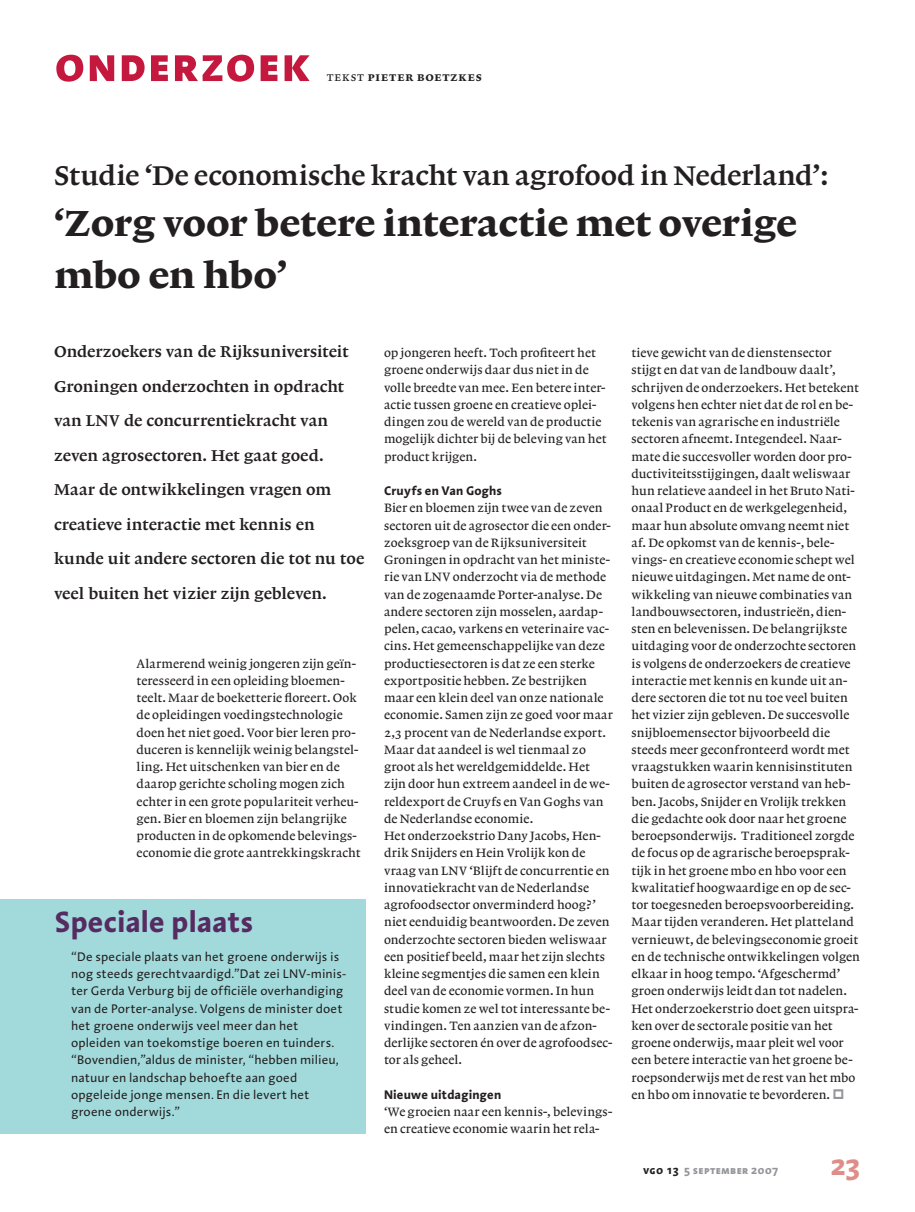
<style>
.page{position:relative;width:915px;height:1212px;background:#fff}
.page>*{position:absolute;margin:0;border:0;box-sizing:border-box;transform-origin:0 0}
.t1{font:700 52.5px "Linotype Aroma SC";letter-spacing:.015em;color:#c5183f}
.t2{font:500 38.25px/51.8px "Lexicon No 1 Roman E";letter-spacing:-.005em;color:#231f20}
.t3{font:700 30px "Linotype Aroma";color:#562b62}
.t4{font:700 30px "Linotype Aroma";color:#df8d89}
.t5{font:500 28.5px "Lexicon No 1 Roman C";letter-spacing:-.005em;color:#231f20}
.t6{font:500 16.5px/34.5px "Lexicon No 1 Roman C";color:#231f20}
.t7{font:500 12.75px/17.2px "Lexicon No 1 Roman A";letter-spacing:.01em;color:#231f20}
.t8{font:12.75px/17.2px "Linotype Aroma";letter-spacing:.005em;color:#231f20}
.t9{font:700 12.75px "Linotype Aroma";letter-spacing:.005em;color:#231f20}
.t10{font:12.75px "Lexicon No 1 Roman D Exp";letter-spacing:.065em;color:#231f20}
.t11{font:700 12px "Linotype Aroma SC";letter-spacing:.02em;color:#939598}
.s1{font-family:"Lexicon No 1 Roman A Exp"}
.s2{color:#231f20}
</style>
<div class="page">
<div style="left:0;top:899px;width:366px;height:235px;background:#a2dadb"></div>
<h1 class="t1" style="left:54px;top:28px;width:257px">onderzoek</h1>
<p class="t10" style="left:326px;top:70px;width:157px"><span class="s1">tekst</span> pieter boetzkes</p>
<h3 class="t5" style="left:54px;top:159px;width:775px">Studie ‘De economische kracht van agrofood in Nederland’:</h3>
<h2 class="t2" style="left:54px;top:198px;width:744px">‘Zorg voor betere interactie met overige mbo en hbo’</h2>
<p class="t6" style="left:54px;top:334px;width:311px">Onderzoekers van de Rijksuniversiteit Groningen onderzochten in opdracht van LNV de concurrentiekracht van zeven agrosectoren. Het gaat goed.<br>Maar de ontwikkelingen vragen om creatieve interactie met kennis en kunde uit andere sectoren die tot nu toe veel buiten het vizier zijn gebleven.</p>
<p class="t7" style="left:136px;top:655px;width:225px">Alarmerend weinig jongeren zijn geïn&shy;teresseerd in een opleiding bloemen&shy;teelt. Maar de boeketterie floreert. Ook de opleidingen voedingstechnologie doen het niet goed. Voor bier leren pro&shy;duceren is kennelijk weinig belangstel&shy;ling. Het uitschenken van bier en de daarop gerichte scholing mogen zich echter in een grote populariteit verheu&shy;gen. Bier en bloemen zijn belangrijke producten in de opkomende belevings&shy;economie die grote aantrekkingskracht</p>
<h3 class="t3" style="left:54px;top:902px;width:201px">Speciale plaats</h3>
<p class="t8" style="left:71px;top:948px;width:276px">“De speciale plaats van het groene onderwijs is nog steeds gerechtvaardigd.”Dat zei LNV-minis&shy;ter Gerda Verburg bij de officiële overhandiging van de Porter-analyse. Volgens de minister doet het groene onderwijs veel meer dan het opleiden van toekomstige boeren en tuinders. “Bovendien,”aldus de minister, “hebben milieu, natuur en landschap behoefte aan goed opgeleide jonge mensen. En die levert het groene onderwijs.”</p>
<p class="t7" style="left:384px;top:344px;width:224px">op jongeren heeft. Toch profiteert het groene onderwijs daar dus niet in de volle breedte van mee. Een betere inter&shy;actie tussen groene en creatieve oplei&shy;dingen zou de wereld van de productie mogelijk dichter bij de beleving van het product krijgen.</p>
<p class="t9" style="left:384px;top:482px;width:120px">Cruyfs en Van Goghs</p>
<p class="t7" style="left:384px;top:499px;width:230px">Bier en bloemen zijn twee van de zeven sectoren uit de agrosector die een onder&shy;zoeksgroep van de Rijksuniversiteit Groningen in opdracht van het ministe&shy;rie van LNV onderzocht via de methode van de zogenaamde Porter-analyse. De andere sectoren zijn mosselen, aardap&shy;pelen, cacao, varkens en veterinaire vac&shy;cins. Het gemeenschappelijke van deze productiesectoren is dat ze een sterke exportpositie hebben. Ze bestrijken maar een klein deel van onze nationale economie. Samen zijn ze goed voor maar 2,3 procent van de Nederlandse export.<br>Maar dat aandeel is wel tienmaal zo groot als het wereldgemiddelde. Het zijn door hun extreem aandeel in de we&shy;reldexport de Cruyfs en Van Goghs van de Nederlandse economie.<br>Het onderzoekstrio Dany Jacobs, Hen&shy;drik Snijders en Hein Vrolijk kon de vraag van LNV ‘Blijft de concurrentie en innovatiekracht van de Nederlandse agrofoodsector onverminderd hoog?’ niet eenduidig beantwoorden. De zeven onderzochte sectoren bieden weliswaar een positief beeld, maar het zijn slechts kleine segmentjes die samen een klein deel van de economie vormen. In hun studie komen ze wel tot interessante be&shy;vindingen. Ten aanzien van de afzon&shy;derlijke sectoren én over de agrofoodsec&shy;tor als geheel.</p>
<p class="t9" style="left:384px;top:1086px;width:119px">Nieuwe uitdagingen</p>
<p class="t7" style="left:384px;top:1103px;width:230px">‘We groeien naar een kennis-, belevings&shy;en creatieve economie waarin het rela-</p>
<p class="t7" style="left:631px;top:344px;width:230px">tieve gewicht van de dienstensector stijgt en dat van de landbouw daalt’, schrijven de onderzoekers. Het betekent volgens hen echter niet dat de rol en be&shy;tekenis van agrarische en industriële sectoren afneemt. Integendeel. Naar&shy;mate die succesvoller worden door pro&shy;ductiviteitsstijgingen, daalt weliswaar hun relatieve aandeel in het Bruto Nati&shy;onaal Product en de werkgelegenheid, maar hun absolute omvang neemt niet af. De opkomst van de kennis-, bele&shy;vings- en creatieve economie schept wel nieuwe uitdagingen. Met name de ont&shy;wikkeling van nieuwe combinaties van landbouwsectoren, industrieën, dien&shy;sten en belevenissen. De belangrijkste uitdaging voor de onderzochte sectoren is volgens de onderzoekers de creatieve interactie met kennis en kunde uit an&shy;dere sectoren die tot nu toe veel buiten het vizier zijn gebleven. De succesvolle snijbloemensector bijvoorbeeld die steeds meer geconfronteerd wordt met vraagstukken waarin kennisinstituten buiten de agrosector verstand van heb&shy;ben. Jacobs, Snijder en Vrolijk trekken die gedachte ook door naar het groene beroepsonderwijs. Traditioneel zorgde de focus op de agrarische beroepsprak&shy;tijk in het groene mbo en hbo voor een kwalitatief hoogwaardige en op de sec&shy;tor toegesneden beroepsvoorbereiding.<br>Maar tijden veranderen. Het platteland vernieuwt, de belevingseconomie groeit en de technische ontwikkelingen volgen elkaar in hoog tempo. ‘Afgeschermd’ groen onderwijs leidt dan tot nadelen.<br>Het onderzoekerstrio doet geen uitspra&shy;ken over de sectorale positie van het groene onderwijs, maar pleit wel voor een betere interactie van het groene be&shy;roepsonderwijs met de rest van het mbo en hbo om innovatie te bevorderen.</p>
<p class="t11" style="left:643px;top:1162px;width:137px"><span class="s2">vgo 13</span> 5 september 2007</p>
<h3 class="t4" style="left:829px;top:1144px;width:29px">23</h3>
</div>
